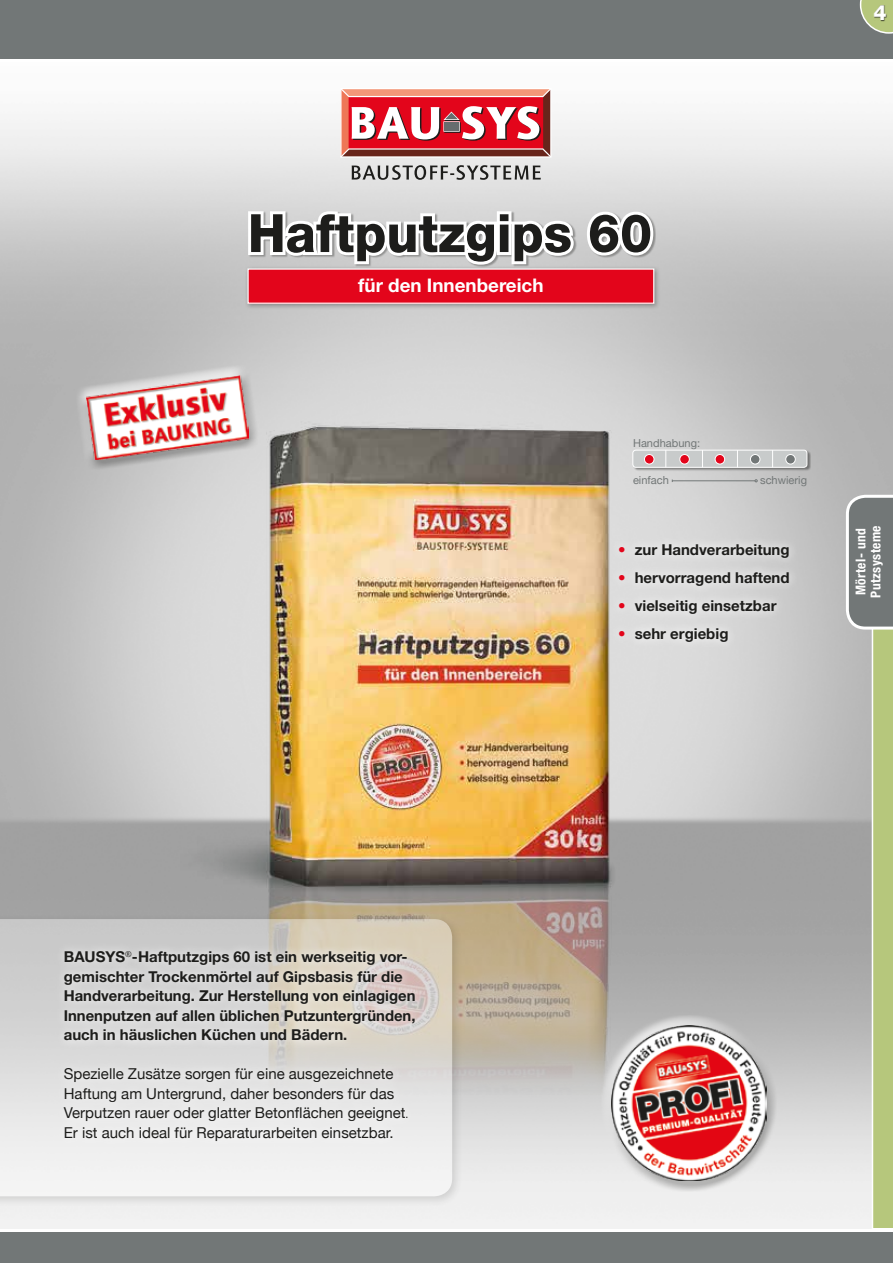
<style>
.page{position:relative;width:893px;height:1263px;background:#fff}
.page>*{position:absolute;margin:0;border:0;box-sizing:border-box;transform-origin:0 0}
.t1{font:800 52.95px "Helvetica Neue";color:#1d1d1b;scale:.96 1}
.t2{font:800 21px "Helvetica Neue";color:#fff}
.t3{font:700 18.9px "Helvetica Neue LT Std";color:#fff}
.t4{font:700 15px/19.5px "Helvetica Neue LT Std";color:#1d1d1b}
.t5{font:15px/19.5px "Helvetica Neue";color:#1d1d1b}
.t6{font:700 condensed 13.5px/15px "Helvetica Neue";letter-spacing:.03em;color:#fff}
.t7{font:11.1px "Helvetica Neue";color:#727777}
.t8{font:11.1px "Helvetica Neue LT Std";color:#727777}
.s1{color:#e3051b}
.s2{font-stretch:condensed;font-size:12px}
</style>
<div class="page">
<img style="left:0;top:119px;width:893px;height:1110px">
<div style="left:610px;top:535px;width:189px;height:117px;background:linear-gradient(to right,#e4e4e4,#d1d1d1)"></div>
<div style="left:248px;top:212px;width:408px;height:56px;background:#c9c9c9"></div>
<svg style="left:245px;top:208px;width:332px;height:57px"></svg>
<svg style="left:584px;top:209px;width:72px;height:49px"></svg>
<div style="left:245px;top:265px;width:416px;height:45px;background:#1d1d1b;opacity:.35"></div>
<div style="left:248px;top:269px;width:406px;height:34px;background:#e3051b"></div>
<div style="left:247px;top:268px;width:407px;height:36px;border:1px solid #fff"></div>
<hr style="left:672px;top:480px;width:83px;height:1px;background:#727777">
<div style="left:633px;top:450px;width:178px;height:22px;background:#1d1d1b;opacity:.46"></div>
<div style="left:633px;top:450px;width:174px;height:17px;background:#c8cbcb;border-radius:3px"></div>
<div style="left:633px;top:450px;width:174px;height:18px;border:1px solid #fff;border-radius:3px"></div>
<div style="left:644px;top:454px;width:10px;height:10px;background:#e3051b;border-radius:50%"></div>
<div style="left:644px;top:454px;width:10px;height:10px;border:1px solid #fff;border-radius:50%"></div>
<div style="left:680px;top:454px;width:9px;height:10px;background:#e3051b;border-radius:50%"></div>
<div style="left:679px;top:454px;width:11px;height:10px;border:1px solid #fff;border-radius:50%"></div>
<div style="left:715px;top:454px;width:10px;height:10px;background:#e3051b;border-radius:50%"></div>
<div style="left:715px;top:454px;width:10px;height:10px;border:1px solid #fff;border-radius:50%"></div>
<div style="left:750px;top:454px;width:10px;height:10px;background:#727777;border-radius:50%"></div>
<div style="left:750px;top:454px;width:10px;height:10px;border:1px solid #fff;border-radius:50%"></div>
<div style="left:786px;top:454px;width:9px;height:10px;background:#727777;border-radius:50%"></div>
<div style="left:785px;top:454px;width:10px;height:10px;border:1px solid #fff;border-radius:50%"></div>
<svg style="left:666px;top:450px;width:1px;height:17px"></svg>
<svg style="left:702px;top:450px;width:1px;height:17px"></svg>
<svg style="left:737px;top:450px;width:1px;height:17px"></svg>
<svg style="left:772px;top:450px;width:1px;height:17px"></svg>
<div style="left:0;top:0;width:893px;height:60px;background:#727777"></div>
<hr style="left:0;top:59px;width:893px;height:2px;background:#fff">
<div style="left:0;top:1230px;width:893px;height:33px;background:#727777"></div>
<hr style="left:0;top:1229px;width:893px;height:2px;background:#fff">
<svg style="left:352px;top:165px;width:189px;height:15px;background:#a4a4a3"></svg>
<div style="left:340px;top:88px;width:211px;height:70px;border:1px solid #fff"></div>
<svg style="left:341px;top:89px;width:210px;height:68px"></svg>
<svg style="left:860px;top:0;width:33px;height:34px"></svg>
<div style="left:874px;top:5px;width:14px;height:16px;background:#1d1d1b;opacity:.76"></div>
<div style="left:0;top:914px;width:464px;height:293px;background:#1d1d1b;opacity:.35"></div>
<svg style="left:0;top:919px;width:452px;height:277px"></svg>
<div style="left:601px;top:1015px;width:163px;height:130px;background:#fff;opacity:.75"></div>
<div style="left:612px;top:1050px;width:165px;height:142px;background:#1d1d1b;opacity:.28"></div>
<img style="left:611px;top:1025px;width:155px;height:156px">
<div style="left:76px;top:365px;width:173px;height:101px;background:#fff;opacity:.75"></div>
<div style="left:86px;top:369px;width:173px;height:102px;background:#1d1d1b;opacity:.28"></div>
<img style="left:86px;top:375px;width:163px;height:85px">
<svg style="left:846px;top:495px;width:47px;height:734px;background:#b1b89e"></svg>
<svg style="left:55px;top:942px;width:369px;height:207px;background:#e0dedb"></svg>
<h2 class="t2" style="left:874px;top:0;width:15px">4</h2>
<h1 class="t1" style="left:248px;top:202px;width:422px">Haftputzgips 60</h1>
<p class="t3" style="left:358px;top:274px;width:187px">für den Innenbereich</p>
<p class="t8" style="left:633px;top:437px;width:69px">Handhabung:</p>
<p class="t7" style="left:633px;top:473px;width:37px">einfach</p>
<p class="t7" style="left:760px;top:473px;width:48px">schwierig</p>
<p class="t4" style="left:618px;top:540px;width:173px"><span class="s1">•</span> zur Handverarbeitung</p>
<p class="t4" style="left:618px;top:568px;width:173px"><span class="s1">•</span> hervorragend haftend</p>
<p class="t4" style="left:618px;top:596px;width:160px"><span class="s1">•</span> vielseitig einsetzbar</p>
<p class="t4" style="left:618px;top:624px;width:112px"><span class="s1">•</span> sehr ergiebig</p>
<p class="t6" style="left:853px;top:598px;width:74px;rotate:-90deg">Mörtel- und<br>Putzsysteme</p>
<p class="t4" style="left:64px;top:947px;width:353px">BAUSYS<sup>®</sup>-Haftputzgips 60 ist ein werkseitig vor&shy;gemischter Trockenmörtel auf Gipsbasis für die Handverarbeitung. Zur Herstellung von einlagigen Innenputzen auf allen üblichen Putzuntergründen, auch in häuslichen Küchen und Bädern.</p>
<p class="t5" style="left:64px;top:1064px;width:346px">Spezielle Zusätze sorgen für eine ausgezeichnete Haftung am Untergrund, daher besonders für das Verputzen rauer oder glatter Betonflächen geeignet<span class="s2">.<br></span>Er ist auch ideal für Reparaturarbeiten einsetzbar.</p>
</div>
